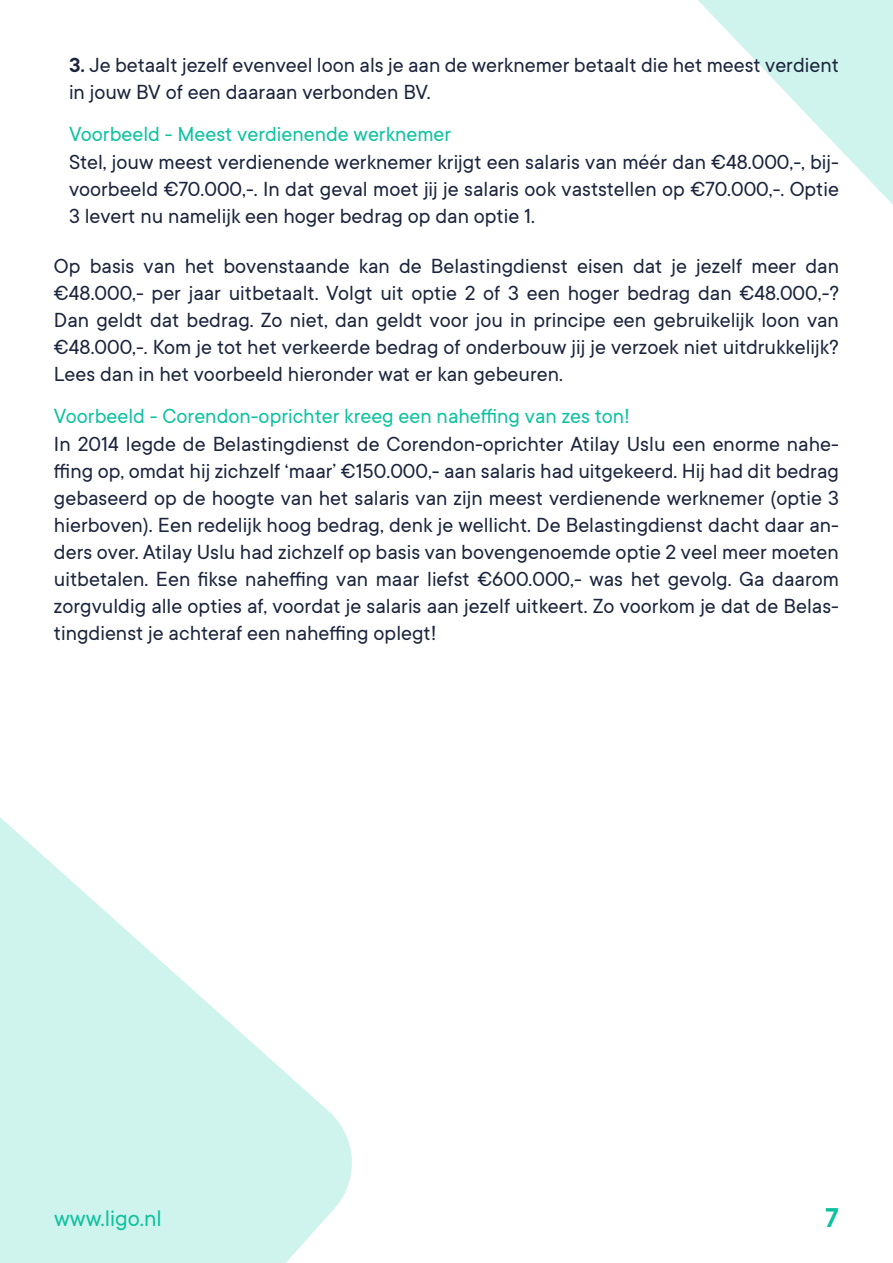
<style>
.page{position:relative;width:893px;height:1263px;background:#fff}
.page>*{position:absolute;margin:0;border:0;box-sizing:border-box;transform-origin:0 0}
.t1{font:600 30px "TT Commons";color:#0ec2a0}
.t2{font:24.75px "TT Commons";color:#0ec2a0}
.t3{font:22.5px/27px "TT Commons";color:#1c253d;text-align:justify}
.t4{font:22.5px "TT Commons";color:#0ec2a0}
.s1{font-weight:600}
</style>
<div class="page">
<svg style="left:699px;top:1px;width:194px;height:204px"></svg>
<svg style="left:0;top:817px;width:352px;height:445px;fill:#cff3ed"></svg>
<p class="t3" style="left:69px;top:51px;width:771px"><span class="s1">3.</span> Je betaalt jezelf evenveel loon als je aan de werknemer betaalt die het meest verdient in jouw BV of een daaraan verbonden BV.</p>
<p class="t4" style="left:69px;top:120px;width:384px">Voorbeeld - Meest verdienende werknemer</p>
<p class="t3" style="left:69px;top:148px;width:771px">Stel, jouw meest verdienende werknemer krijgt een salaris van méér dan €48.000,-, bij&shy;voorbeeld €70.000,-. In dat geval moet jij je salaris ook vaststellen op €70.000,-. Optie 3 levert nu namelijk een hoger bedrag op dan optie 1.</p>
<p class="t3" style="left:54px;top:252px;width:787px">Op basis van het bovenstaande kan de Belastingdienst eisen dat je jezelf meer dan €48.000,- per jaar uitbetaalt. Volgt uit optie 2 of 3 een hoger bedrag dan €48.000,-?<br>Dan geldt dat bedrag. Zo niet, dan geldt voor jou in principe een gebruikelijk loon van €48.000,-. Kom je tot het verkeerde bedrag of onderbouw jij je verzoek niet uitdrukkelijk?<br>Lees dan in het voorbeeld hieronder wat er kan gebeuren.</p>
<p class="t4" style="left:54px;top:402px;width:578px">Voorbeeld - Corendon-oprichter kreeg een naheffing van zes ton!</p>
<p class="t3" style="left:54px;top:430px;width:787px">In 2014 legde de Belastingdienst de Corendon-oprichter Atilay Uslu een enorme nahe&shy;ffing op, omdat hij zichzelf ‘maar’ €150.000,- aan salaris had uitgekeerd. Hij had dit bedrag gebaseerd op de hoogte van het salaris van zijn meest verdienende werknemer (optie 3 hierboven). Een redelijk hoog bedrag, denk je wellicht. De Belastingdienst dacht daar an&shy;ders over. Atilay Uslu had zichzelf op basis van bovengenoemde optie 2 veel meer moeten uitbetalen. Een fikse naheffing van maar liefst €600.000,- was het gevolg. Ga daarom zorgvuldig alle opties af, voordat je salaris aan jezelf uitkeert. Zo voorkom je dat de Belas&shy;tingdienst je achteraf een naheffing oplegt!</p>
<p class="t2" style="left:54px;top:1203px;width:109px">www.ligo.nl</p>
<h1 class="t1" style="left:825px;top:1198px;width:15px">7</h1>
</div>
